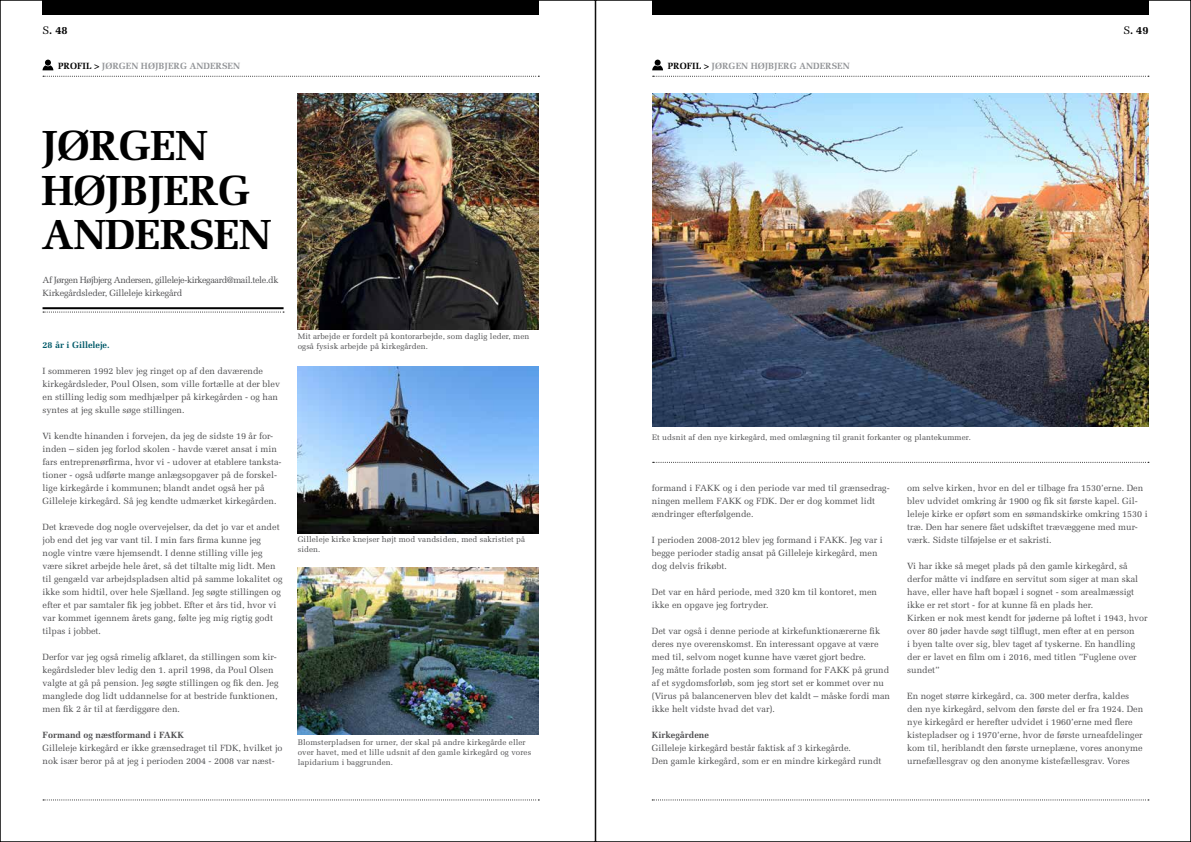
<style>
.page{position:relative;width:1191px;height:842px;background:#fff}
.page>*{position:absolute;margin:0;border:0;box-sizing:border-box;transform-origin:0 0}
.t1{font:700 42px/44px "Melior";letter-spacing:-.02em;color:#000}
.t2{font:700 11px "Melior";color:#000}
.t3{font:9px/13px "Melior";color:#4d4d4f}
.t4{font:9px/13px "Melior";letter-spacing:-.04em;color:#4d4d4f}
.t5{font:700 9px "Melior";color:#939598}
.t6{font:700 9px "Melior";color:#4d4d4f}
.t7{font:700 9px "Melior";color:#005a69}
.t8{font:8px/10px "Melior";letter-spacing:.01em;color:#4d4d4f}
.s1{font-weight:400}
.s2{color:#000}
</style>
<div class="page">
<div style="left:652px;top:0;width:496px;height:14px;background:#000"></div>
<div style="left:43px;top:0;width:496px;height:14px;background:#000"></div>
<svg style="left:43px;top:799px;width:496px;height:1px"></svg>
<svg style="left:43px;top:76px;width:496px;height:1px"></svg>
<svg style="left:652px;top:76px;width:497px;height:1px"></svg>
<img style="left:298px;top:94px;width:241px;height:236px">
<img style="left:298px;top:366px;width:241px;height:168px">
<img style="left:298px;top:567px;width:241px;height:168px">
<img style="left:652px;top:94px;width:496px;height:333px">
<svg style="left:43px;top:60px;width:10px;height:10px"></svg>
<svg style="left:652px;top:60px;width:11px;height:10px"></svg>
<hr style="left:43px;top:307px;width:240px;height:2px;background:#000">
<svg style="left:43px;top:312px;width:241px;height:1px"></svg>
<svg style="left:652px;top:799px;width:497px;height:1px"></svg>
<svg style="left:652px;top:462px;width:497px;height:1px"></svg>
<p class="t2" style="left:43px;top:23px;width:27px"><span class="s1">S</span>. 48</p>
<p class="t2" style="left:1123px;top:23px;width:27px"><span class="s1">S</span>. 49</p>
<p class="t5" style="left:58px;top:61px;width:183px"><span class="s2">PROFIL &gt;</span> JØRGEN HØJBJERG ANDERSEN</p>
<p class="t5" style="left:667px;top:61px;width:183px"><span class="s2">PROFIL &gt;</span> JØRGEN HØJBJERG ANDERSEN</p>
<h1 class="t1" style="left:42px;top:124px;width:231px">JØRGEN<br>HØJBJERG<br>ANDERSEN</h1>
<p class="t4" style="left:43px;top:273px;width:237px">Af Jørgen Højbjerg Andersen, gilleleje-kirkegaard@mail.tele.dk<br>Kirkegårdsleder, Gilleleje kirkegård</p>
<p class="t7" style="left:43px;top:340px;width:69px">28 år i Gilleleje.</p>
<p class="t3" style="left:43px;top:364px;width:239px">I sommeren 1992 blev jeg ringet op af den daværende kirkegårdsleder, Poul Olsen, som ville fortælle at der blev en stilling ledig som medhjælper på kirkegården - og han syntes at jeg skulle søge stillingen.</p>
<p class="t3" style="left:43px;top:429px;width:241px">Vi kendte hinanden i forvejen, da jeg de sidste 19 år for&shy;inden – siden jeg forlod skolen - havde været ansat i min fars entreprenørfirma, hvor vi - udover at etablere tanksta&shy;tioner - også udførte mange anlægsopgaver på de forskel&shy;lige kirkegårde i kommunen; blandt andet også her på Gilleleje kirkegård. Så jeg kendte udmærket kirkegården.</p>
<p class="t3" style="left:43px;top:520px;width:241px">Det krævede dog nogle overvejelser, da det jo var et andet job end det jeg var vant til. I min fars firma kunne jeg nogle vintre være hjemsendt. I denne stilling ville jeg være sikret arbejde hele året, så det tiltalte mig lidt. Men til gengæld var arbejdspladsen altid på samme lokalitet og ikke som hidtil, over hele Sjælland. Jeg søgte stillingen og efter et par samtaler fik jeg jobbet. Efter et års tid, hvor vi var kommet igennem årets gang, følte jeg mig rigtig godt tilpas i jobbet.</p>
<p class="t3" style="left:43px;top:650px;width:237px">Derfor var jeg også rimelig afklaret, da stillingen som kir&shy;kegårdsleder blev ledig den 1. april 1998, da Poul Olsen valgte at gå på pension. Jeg søgte stillingen og fik den. Jeg manglede dog lidt uddannelse for at bestride funktionen, men fik 2 år til at færdiggøre den.</p>
<p class="t6" style="left:43px;top:729px;width:143px">Formand og næstformand i FAKK</p>
<p class="t3" style="left:43px;top:741px;width:242px">Gilleleje kirkegård er ikke grænsedraget til FDK, hvilket jo nok især beror på at jeg i perioden 2004 - 2008 var næst-</p>
<p class="t8" style="left:298px;top:331px;width:233px">Mit arbejde er fordelt på kontorarbejde, som daglig leder, men også fysisk arbejde på kirkegården.</p>
<p class="t8" style="left:298px;top:534px;width:229px">Gilleleje kirke knejser højt mod vandsiden, med sakristiet på siden.</p>
<p class="t8" style="left:298px;top:737px;width:235px">Blomsterpladsen for urner, der skal på andre kirkegårde eller over havet, med et lille udsnit af den gamle kirkegård og vores lapidarium i baggrunden.</p>
<p class="t8" style="left:652px;top:432px;width:320px">Et udsnit af den nye kirkegård, med omlægning til granit forkanter og plantekummer.</p>
<p class="t3" style="left:652px;top:481px;width:239px">formand i FAKK og i den periode var med til grænsedrag&shy;ningen mellem FAKK og FDK. Der er dog kommet lidt ændringer efterfølgende.</p>
<p class="t3" style="left:652px;top:533px;width:232px">I perioden 2008-2012 blev jeg formand i FAKK. Jeg var i begge perioder stadig ansat på Gilleleje kirkegård, men dog delvis frikøbt.</p>
<p class="t3" style="left:652px;top:585px;width:227px">Det var en hård periode, med 320 km til kontoret, men ikke en opgave jeg fortryder.</p>
<p class="t3" style="left:652px;top:624px;width:240px">Det var også i denne periode at kirkefunktionærerne fik deres nye overenskomst. En interessant opgave at være med til, selvom noget kunne have været gjort bedre.<br>Jeg måtte forlade posten som formand for FAKK på grund af et sygdomsforløb, som jeg stort set er kommet over nu (Virus på balancenerven blev det kaldt – måske fordi man ikke helt vidste hvad det var).</p>
<p class="t6" style="left:652px;top:729px;width:58px">Kirkegårdene</p>
<p class="t3" style="left:652px;top:741px;width:231px">Gilleleje kirkegård består faktisk af 3 kirkegårde.<br>Den gamle kirkegård, som er en mindre kirkegård rundt</p>
<p class="t3" style="left:907px;top:481px;width:242px">om selve kirken, hvor en del er tilbage fra 1530’erne. Den blev udvidet omkring år 1900 og fik sit første kapel. Gil&shy;leleje kirke er opført som en sømandskirke omkring 1530 i træ. Den har senere fået udskiftet trævæggene med mur&shy;værk. Sidste tilføjelse er et sakristi.</p>
<p class="t3" style="left:907px;top:559px;width:242px">Vi har ikke så meget plads på den gamle kirkegård, så derfor måtte vi indføre en servitut som siger at man skal have, eller have haft bopæl i sognet - som arealmæssigt ikke er ret stort - for at kunne få en plads her.<br>Kirken er nok mest kendt for jøderne på loftet i 1943, hvor over 80 jøder havde søgt tilflugt, men efter at en person<br>i byen talte over sig, blev taget af tyskerne. En handling der er lavet en film om i 2016, med titlen ”Fuglene over sundet”</p>
<p class="t3" style="left:907px;top:689px;width:238px">En noget større kirkegård, ca. 300 meter derfra, kaldes den nye kirkegård, selvom den første del er fra 1924. Den nye kirkegård er herefter udvidet i 1960’erne med flere kistepladser og i 1970’erne, hvor de første urneafdelinger kom til, heriblandt den første urneplæne, vores anonyme urnefællesgrav og den anonyme kistefællesgrav. Vores</p>
</div>
